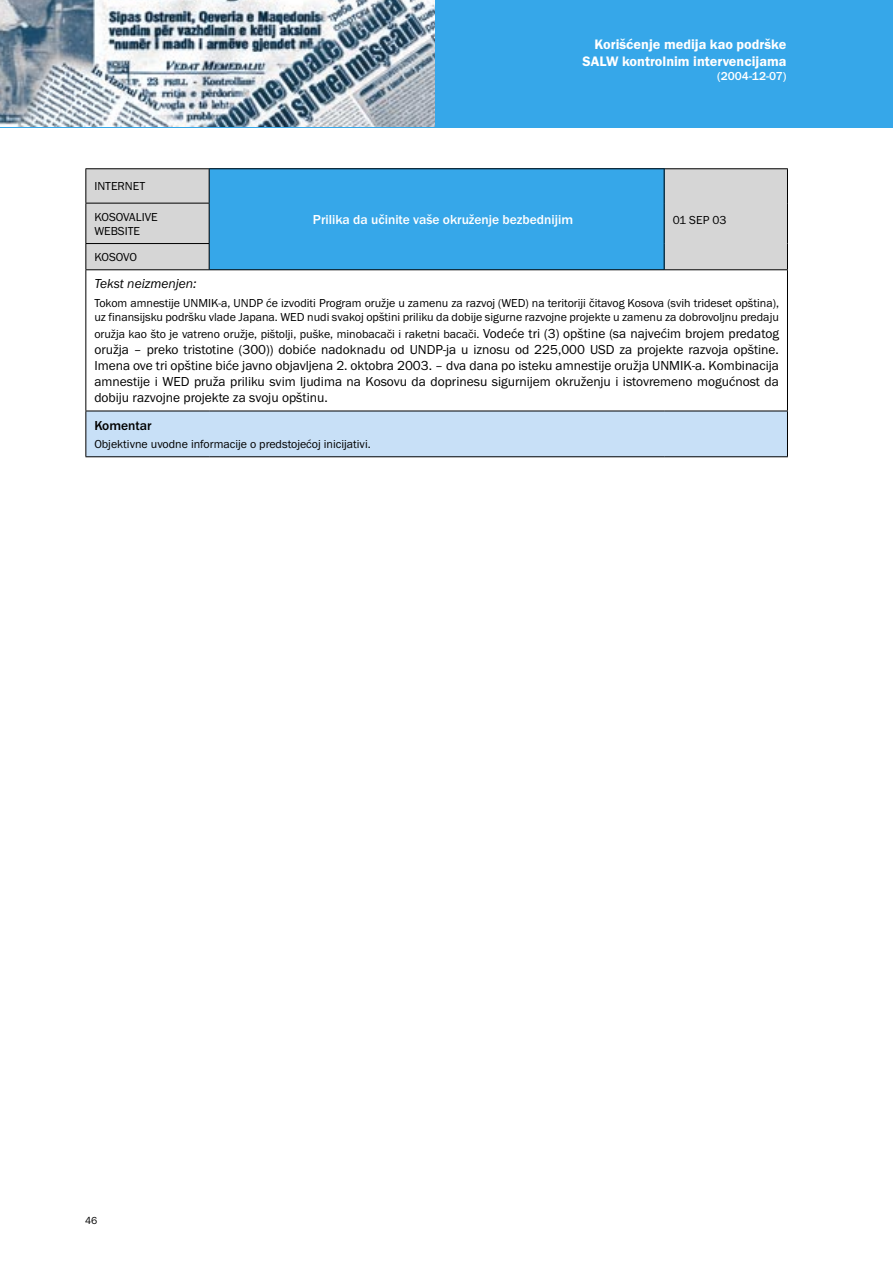
<style>
.page{position:relative;width:893px;height:1263px;background:#fff}
.page>*{position:absolute;margin:0;border:0;box-sizing:border-box;transform-origin:0 0}
.t1{font:600 14.25px/17.1px "Franklin Got Itc TCE";color:#fff;text-align:right}
.t2{font:13.5px/16.2px "Franklin Got Itc TCE";color:#000;text-align:justify}
.t3{font:500 13.5px "Franklin Got Itc TCE";color:#fff}
.t4{font:italic 13.5px "Franklin Got Itc TCE";color:#000}
.t5{font:500 13.5px "Franklin Got Itc TCE";color:#000}
.t6{font:12px/26.1px "Franklin Got Itc TCE";color:#000}
.t7{font:500 12px "Franklin Got Itc TCE";color:#fff}
.t8{font:10.5px "Franklin Got Itc TCE";color:#000}
.s1{font-size:13.5px}
</style>
<div class="page">
<img style="left:0;top:0;width:436px;height:127px">
<div style="left:436px;top:0;width:457px;height:128px;background:#36a7e9"></div>
<div style="left:86px;top:169px;width:701px;height:100px;background:#d6d6d6"></div>
<div style="left:209px;top:169px;width:455px;height:101px;background:#36a7e9"></div>
<div style="left:86px;top:411px;width:701px;height:46px;background:#c8e0f7"></div>
<hr style="left:85px;top:168px;width:124px;height:1px;background:#000">
<hr style="left:85px;top:169px;width:1px;height:34px;background:#000">
<hr style="left:209px;top:168px;width:455px;height:1px;background:#000">
<hr style="left:209px;top:169px;width:1px;height:34px;background:#000">
<hr style="left:664px;top:168px;width:124px;height:1px;background:#000">
<hr style="left:664px;top:169px;width:1px;height:34px;background:#000">
<hr style="left:787px;top:169px;width:1px;height:34px;background:#000">
<hr style="left:85px;top:203px;width:125px;height:1px;background:#000">
<hr style="left:85px;top:203px;width:1px;height:40px;background:#000">
<hr style="left:209px;top:203px;width:1px;height:40px;background:#000">
<hr style="left:664px;top:203px;width:1px;height:41px;background:#000">
<hr style="left:787px;top:203px;width:1px;height:41px;background:#000">
<hr style="left:85px;top:243px;width:125px;height:1px;background:#000">
<svg style="left:85px;top:244px;width:1px;height:25px"></svg>
<svg style="left:209px;top:244px;width:1px;height:25px"></svg>
<svg style="left:664px;top:244px;width:1px;height:25px"></svg>
<svg style="left:787px;top:244px;width:1px;height:25px"></svg>
<hr style="left:85px;top:269px;width:124px;height:1px;background:#000">
<hr style="left:85px;top:270px;width:1px;height:141px;background:#000">
<hr style="left:209px;top:269px;width:455px;height:1px;background:#000">
<hr style="left:664px;top:269px;width:124px;height:1px;background:#000">
<hr style="left:787px;top:270px;width:1px;height:141px;background:#000">
<hr style="left:85px;top:411px;width:124px;height:1px;background:#000">
<hr style="left:85px;top:411px;width:1px;height:45px;background:#000">
<hr style="left:209px;top:411px;width:455px;height:1px;background:#000">
<hr style="left:664px;top:411px;width:124px;height:1px;background:#000">
<hr style="left:787px;top:411px;width:1px;height:45px;background:#000">
<hr style="left:85px;top:456px;width:124px;height:1px;background:#000">
<hr style="left:209px;top:456px;width:455px;height:1px;background:#000">
<hr style="left:664px;top:456px;width:124px;height:1px;background:#000">
<p class="t1" style="left:583px;top:36px;width:205px">Korišćenje medija kao podrške<br>SALW kontrolnim intervencijama</p>
<p class="t7" style="left:717px;top:70px;width:71px">(2004-12-07)</p>
<p class="t6" style="left:94px;top:174px;width:52px">INTERNET</p>
<p class="t6" style="left:94px;top:204px;width:65px">KOSOVALIVE</p>
<p class="t3" style="left:313px;top:212px;width:262px">Prilika da učinite vaše okruženje bezbednijim</p>
<p class="t6" style="left:673px;top:207px;width:55px">01 SEP 03</p>
<p class="t6" style="left:94px;top:218px;width:47px">WEBSITE<br>KOSOVO</p>
<p class="t4" style="left:94px;top:276px;width:104px">Tekst neizmenjen:</p>
<p class="t6" style="left:94px;top:296px;width:686px;line-height:14.4px">Tokom amnestije UNMIK-a, UNDP će izvoditi Program oružje u zamenu za razvoj (WED) na teritoriji čitavog Kosova (svih trideset opština), uz finansijsku podršku vlade Japana. WED nudi svakoj opštini priliku da dobije sigurne razvojne projekte u zamenu za dobrovoljnu predaju</p>
<p class="t6" style="left:94px;top:321px;width:686px">oružja kao što je vatreno oružje, pištolji, puške, minobacači i raketni bacači. <span class="s1">Vodeće tri (3) opštine (sa najvećim brojem predatog</span></p>
<p class="t2" style="left:94px;top:341px;width:686px">oružja – preko tristotine (300)) dobiće nadoknadu od UNDP-ja u iznosu od 225,000 USD za projekte razvoja opštine.<br>Imena ove tri opštine biće javno objavljena 2. oktobra 2003. – dva dana po isteku amnestije oružja UNMIK-a. Kombinacija amnestije i WED pruža priliku svim ljudima na Kosovu da doprinesu sigurnijem okruženju i istovremeno mogućnost da dobiju razvojne projekte za svoju opštinu.</p>
<p class="t5" style="left:94px;top:418px;width:59px">Komentar</p>
<p class="t6" style="left:94px;top:431px;width:278px">Objektivne uvodne informacije o predstojećoj inicijativi.</p>
<p class="t8" style="left:85px;top:1215px;width:14px">46</p>
</div>
